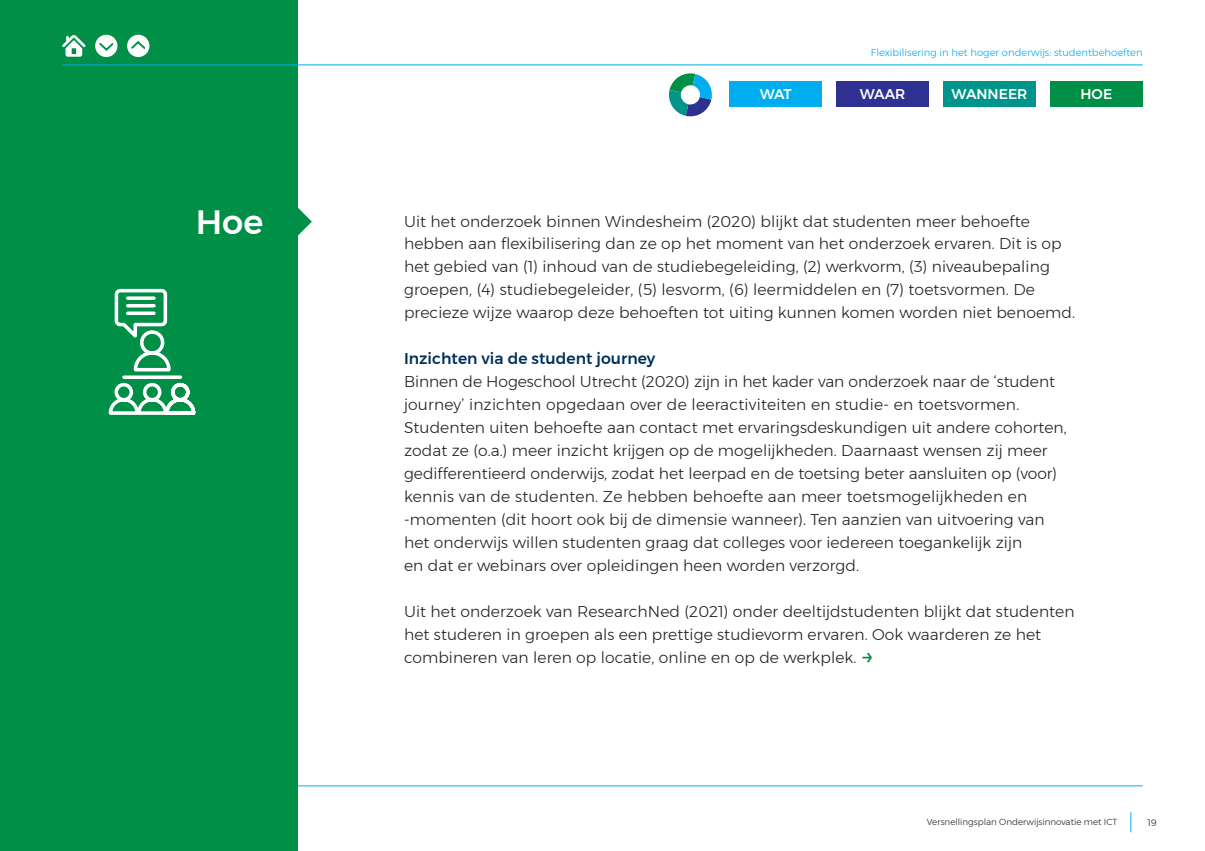
<style>
.page{position:relative;width:1205px;height:851px;background:#fff}
.page>*{position:absolute;margin:0;border:0;box-sizing:border-box;transform-origin:0 0}
.List_Paragraph{font:500 33.62px "Montserrat";color:#fff}
.t1{font:300 15.5px/23px "Montserrat";letter-spacing:.005em;color:#231f20}
.t2{font:500 15.5px "Montserrat";letter-spacing:.005em;color:#003058}
.List_Paragraph-2{font:500 14px "Montserrat";color:#fff}
.t3{font:300 10px "Montserrat";color:#00aeef}
.t4{font:300 9.38px "Montserrat";color:#231f20}
.t5{font:300 8.75px "Montserrat";color:#231f20}
.s1{font-weight:400;font-size:23px;color:#008f46}
</style>
<div class="page">
<svg style="left:1130px;top:812px;width:1px;height:20px"></svg>
<hr style="left:62px;top:785px;width:1080px;height:1px;background:#00aeef">
<div style="left:0;top:0;width:298px;height:850px;background:#008f46"></div>
<svg style="left:298px;top:208px;width:14px;height:28px"></svg>
<svg style="left:62px;top:35px;width:24px;height:22px"></svg>
<div style="left:95px;top:35px;width:22px;height:22px;background:#fff;border-radius:50%"></div>
<svg style="left:99px;top:42px;width:15px;height:9px"></svg>
<div style="left:127px;top:35px;width:22px;height:22px;background:#fff;border-radius:50%"></div>
<svg style="left:131px;top:41px;width:15px;height:8px"></svg>
<svg style="left:669px;top:73px;width:43px;height:44px"></svg>
<hr style="left:62px;top:65px;width:1080px;height:1px;background:#00aeef">
<div style="left:729px;top:81px;width:93px;height:25px;background:#00aeef"></div>
<div style="left:836px;top:81px;width:93px;height:25px;background:#2e3092"></div>
<div style="left:943px;top:81px;width:93px;height:25px;background:#009588"></div>
<div style="left:1050px;top:81px;width:92px;height:25px;background:#008f46"></div>
<svg style="left:108px;top:288px;width:88px;height:127px"></svg>
<p class="List_Paragraph" style="left:196px;top:196px;width:69px">Hoe</p>
<p class="t3" style="left:871px;top:45px;width:273px">Flexibilisering in het hoger onderwijs: studentbehoeften</p>
<p class="List_Paragraph-2" style="left:760px;top:83px;width:34px">WAT</p>
<p class="List_Paragraph-2" style="left:860px;top:83px;width:47px">WAAR</p>
<p class="List_Paragraph-2" style="left:951px;top:83px;width:77px">WANNEER</p>
<p class="List_Paragraph-2" style="left:1080px;top:83px;width:33px">HOE</p>
<p class="t1" style="left:404px;top:209px;width:673px">Uit het onderzoek binnen Windesheim (2020) blijkt dat studenten meer behoefte hebben aan flexibilisering dan ze op het moment van het onderzoek ervaren. Dit is op het gebied van (1) inhoud van de studiebegeleiding, (2) werkvorm, (3) niveaubepaling groepen, (4) studiebegeleider, (5) lesvorm, (6) leermiddelen en (7) toetsvormen. De precieze wijze waarop deze behoeften tot uiting kunnen komen worden niet benoemd.</p>
<p class="t2" style="left:404px;top:346px;width:253px">Inzichten via de student journey</p>
<p class="t1" style="left:404px;top:370px;width:664px">Binnen de Hogeschool Utrecht (2020) zijn in het kader van onderzoek naar de ‘student journey’ inzichten opgedaan over de leeractiviteiten en studie- en toetsvormen.<br>Studenten uiten behoefte aan contact met ervaringsdeskundigen uit andere cohorten, zodat ze (o.a.) meer inzicht krijgen op de mogelijkheden. Daarnaast wensen zij meer gedifferentieerd onderwijs, zodat het leerpad en de toetsing beter aansluiten op (voor) kennis van de studenten. Ze hebben behoefte aan meer toetsmogelijkheden en -momenten (dit hoort ook bij de dimensie wanneer). Ten aanzien van uitvoering van het onderwijs willen studenten graag dat colleges voor iedereen toegankelijk zijn<br>en dat er webinars over opleidingen heen worden verzorgd.</p>
<p class="t1" style="left:404px;top:599px;width:672px">Uit het onderzoek van ResearchNed (2021) onder deeltijdstudenten blijkt dat studenten het studeren in groepen als een prettige studievorm ervaren. Ook waarderen ze het combineren van leren op locatie, online en op de werkplek. <span class="s1">→</span></p>
<p class="t5" style="left:927px;top:815px;width:192px">Versnellingsplan Onderwijsinnovatie met ICT</p>
<p class="t4" style="left:1147px;top:815px;width:11px">19</p>
</div>
